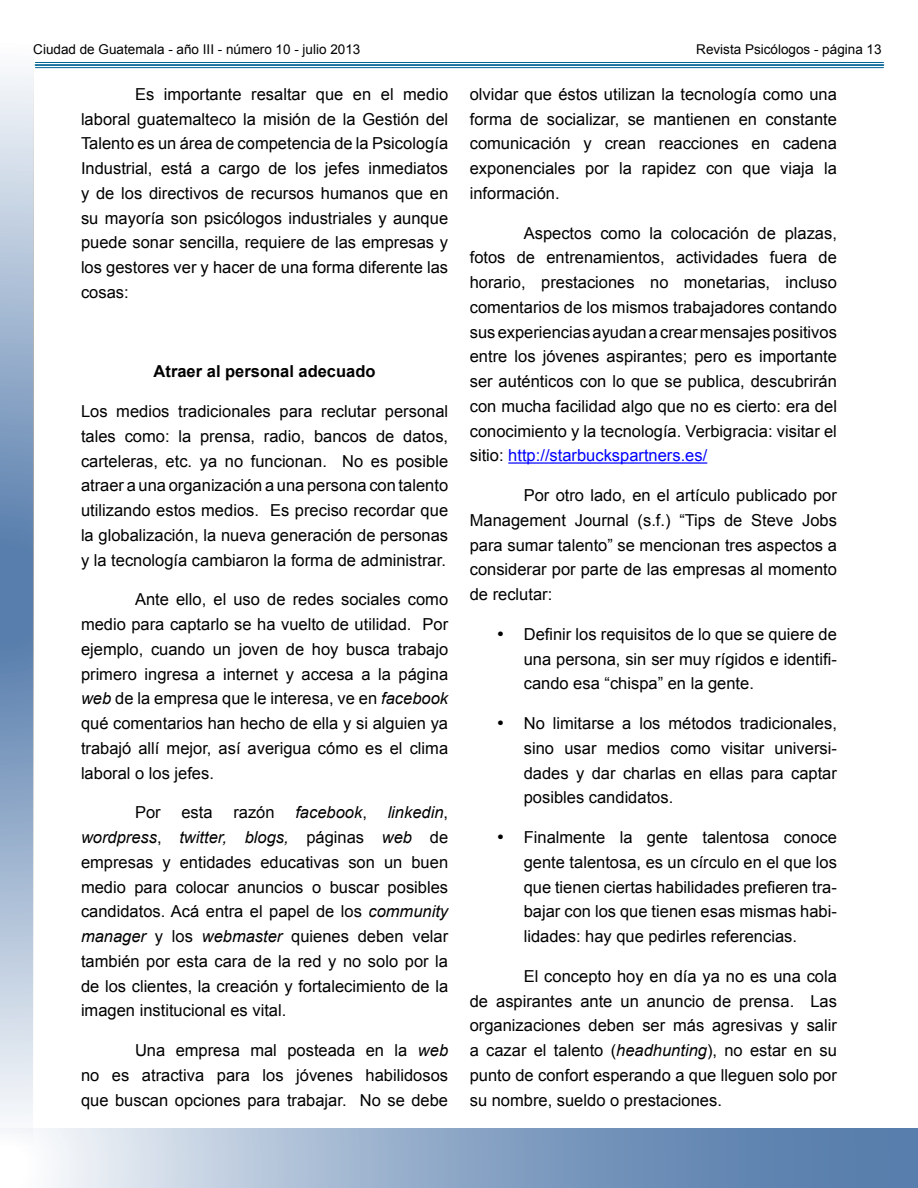
<style>
.page{position:relative;width:918px;height:1188px;background:#fff}
.page>*{position:absolute;margin:0;border:0;box-sizing:border-box;transform-origin:0 0}
.t1{font:16.5px/24.8px "Arial";color:#000;text-align:justify}
.t2{font:700 16.5px "Arial";color:#000}
.t3{font:italic 16.5px "Arial";color:#000}
.t4{font:13.5px "Arial";color:#000}
.s1{color:#00f}
.s2{font-style:italic}
.s3{font-style:normal}
</style>
<div class="page">
<hr style="left:35px;top:62px;width:848px;height:1px;background:#006396">
<hr style="left:35px;top:64px;width:848px;height:2px;background:#006396">
<hr style="left:35px;top:67px;width:848px;height:1px;background:#006396">
<svg style="left:39px;top:1128px;width:879px;height:60px"></svg>
<svg style="left:0;top:71px;width:34px;height:1066px"></svg>
<hr style="left:508px;top:462px;width:199px;height:2px;background:#00f">
<p class="t4" style="left:33px;top:42px;width:329px">Ciudad de Guatemala - año III - número 10 - julio 2013</p>
<p class="t4" style="left:696px;top:42px;width:187px">Revista Psicólogos - página 13</p>
<p class="t1" style="left:81px;top:82px;width:369px;text-indent:54px">Es importante resaltar que en el medio laboral guatemalteco la misión de la Gestión del Talento es un área de competencia de la Psicología Industrial, está a cargo de los jefes inmediatos y de los directivos de recursos humanos que en su mayoría son psicólogos industriales y aunque puede sonar sencilla, requiere de las empresas y los gestores ver y hacer de una forma diferente las cosas:</p>
<p class="t1" style="left:470px;top:82px;width:369px">olvidar que éstos utilizan la tecnología como una forma de socializar, se mantienen en constante comunicación y crean reacciones en cadena exponenciales por la rapidez con que viaja la información.</p>
<p class="t1" style="left:470px;top:220px;width:369px;text-indent:54px">Aspectos como la colocación de plazas, fotos de entrenamientos, actividades fuera de horario, prestaciones no monetarias, incluso comentarios de los mismos trabajadores contando sus experiencias ayudan a crear mensajes positivos entre los jóvenes aspirantes; pero es importante ser auténticos con lo que se publica, descubrirán con mucha facilidad algo que no es cierto: era del conocimiento y la tecnología. Verbigracia: visitar el sitio: <span class="s1">http://starbuckspartners.es/</span></p>
<p class="t1" style="left:470px;top:483px;width:369px;text-indent:54px">Por otro lado, en el artículo publicado por Management Journal (s.f.) “Tips de Steve Jobs para sumar talento” se mencionan tres aspectos a considerar por parte de las empresas al momento de reclutar:</p>
<p class="t1" style="left:524px;top:622px;width:315px;text-indent:-27px">• Definir los requisitos de lo que se quiere de una persona, sin ser muy rígidos e identifi&shy;cando esa “chispa” en la gente.</p>
<p class="t1" style="left:524px;top:711px;width:315px;text-indent:-27px">• No limitarse a los métodos tradicionales, sino usar medios como visitar universi&shy;dades y dar charlas en ellas para captar posibles candidatos.</p>
<p class="t1" style="left:524px;top:825px;width:315px;text-indent:-27px">• Finalmente la gente talentosa conoce gente talentosa, es un círculo en el que los que tienen ciertas habilidades prefieren tra&shy;bajar con los que tienen esas mismas habi&shy;lidades: hay que pedirles referencias.</p>
<p class="t1" style="left:470px;top:964px;width:369px;text-indent:54px">El concepto hoy en día ya no es una cola de aspirantes ante un anuncio de prensa. Las organizaciones deben ser más agresivas y salir a cazar el talento (<span class="s2">headhunting</span>), no estar en su punto de confort esperando a que lleguen solo por su nombre, sueldo o prestaciones.</p>
<p class="t2" style="left:154px;top:362px;width:223px">Atraer al personal adecuado</p>
<p class="t1" style="left:81px;top:399px;width:369px">Los medios tradicionales para reclutar personal tales como: la prensa, radio, bancos de datos, carteleras, etc. ya no funcionan. No es posible atraer a una organización a una persona con talento utilizando estos medios. Es preciso recordar que la globalización, la nueva generación de personas y la tecnología cambiaron la forma de administrar.</p>
<p class="t1" style="left:81px;top:587px;width:369px;text-indent:54px">Ante ello, el uso de redes sociales como medio para captarlo se ha vuelto de utilidad. Por ejemplo, cuando un joven de hoy busca trabajo primero ingresa a internet y accesa a la página <span class="s2">web</span> de la empresa que le interesa, ve en <span class="s2">facebook </span>qué comentarios han hecho de ella y si alguien ya trabajó allí mejor, así averigua cómo es el clima laboral o los jefes.</p>
<p class="t1" style="left:135px;top:800px;width:27px">Por</p>
<p class="t1" style="left:181px;top:800px;width:33px">esta</p>
<p class="t1" style="left:233px;top:800px;width:43px">razón</p>
<p class="t3" style="left:295px;top:803px;width:73px">facebook<span class="s3">,</span></p>
<p class="t1" style="left:81px;top:800px;width:369px;text-indent:307px"><span class="s2">linkedin</span>, <span class="s2">wordpress</span>, <span class="s2">twitter, blogs,</span> páginas <span class="s2">web</span> de empresas y entidades educativas son un buen medio para colocar anuncios o buscar posibles candidatos. Acá entra el papel de los <span class="s2">community manager</span> y los <span class="s2">webmaster</span> quienes deben velar también por esta cara de la red y no solo por la de los clientes, la creación y fortalecimiento de la imagen institucional es vital.</p>
<p class="t1" style="left:81px;top:1038px;width:369px;text-indent:54px">Una empresa mal posteada en la <span class="s2">web </span>no es atractiva para los jóvenes habilidosos que buscan opciones para trabajar. No se debe</p>
</div>
